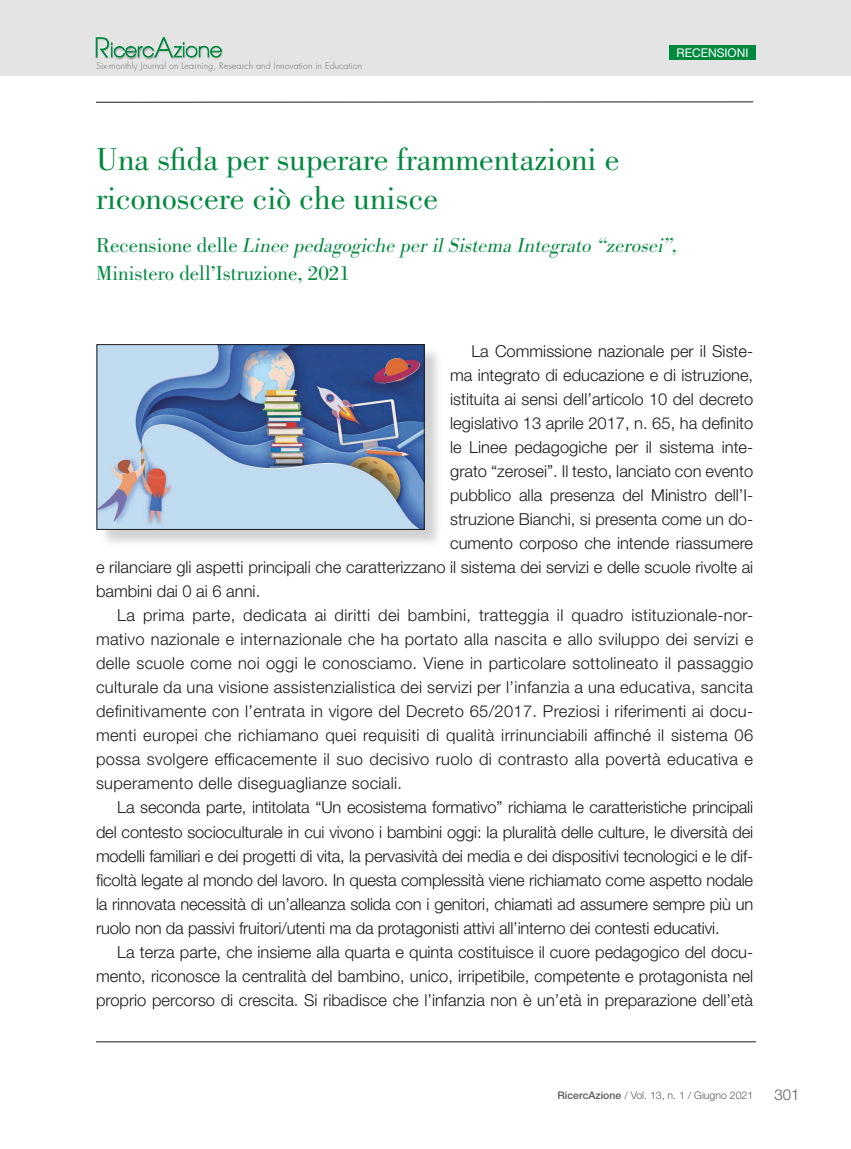
<style>
.page{position:relative;width:851px;height:1149px;background:#fff}
.page>*{position:absolute;margin:0;border:0;box-sizing:border-box;transform-origin:0 0}
.t1{font:33px/39.6px "Bodoni";color:#00893e}
.t2{font:italic 300 21px "Bodoni URW";color:#00893e}
.t3{font:21px "Bodoni";color:#00893e}
.t4{font:300 16.5px "Helvetica Neue LT Std";color:#1a181c}
.t5{font:300 16.5px "Helvetica Neue LT Std";letter-spacing:.02em;color:#1a181c}
.t6{font:300 15px "Helvetica Neue CE";color:#595a5b}
.t7{font:12px "Helvetica Neue";color:#fff}
.t8{font:300 10.5px "Helvetica Neue CE";color:#595a5b}
.t9{font:300 9px "Futura";letter-spacing:.01em;color:#707173}
.s1{font-family:"Bodoni";font-weight:400;font-style:normal}
.s2{font-weight:500}
</style>
<div class="page">
<div style="left:0;top:0;width:850px;height:75px;background:#e4e4e5"></div>
<div style="left:94px;top:36px;width:18px;height:24px;background:#1a181c;opacity:.3"></div>
<div style="left:108px;top:40px;width:47px;height:18px;background:#cbd1cf"></div>
<div style="left:109px;top:41px;width:47px;height:19px;background:#1a181c;opacity:.5"></div>
<div style="left:152px;top:35px;width:20px;height:24px;background:#fff;opacity:.3"></div>
<div style="left:153px;top:36px;width:22px;height:24px;background:#1a181c;opacity:.3"></div>
<div style="left:171px;top:39px;width:52px;height:19px;background:#fff;opacity:.3"></div>
<div style="left:172px;top:41px;width:52px;height:19px;background:#1a181c;opacity:.3"></div>
<svg style="left:96px;top:37px;width:126px;height:20px"></svg>
<div style="left:669px;top:45px;width:86px;height:14px;background:#00893e"></div>
<hr style="left:96px;top:1041px;width:659px;height:1px;background:#1a181c">
<div style="left:99px;top:346px;width:344px;height:202px;background:#1a181c;opacity:.2"></div>
<img style="left:98px;top:346px;width:324px;height:181px">
<div style="left:96px;top:344px;width:328px;height:185px;border:1px solid #1a181c"></div>
<hr style="left:96px;top:102px;width:657px;height:1px;background:#1a181c">
<p class="t9" style="left:96px;top:60px;width:268px">Six-monthly Journal on Learning, Research and Innovation in Education</p>
<p class="t7" style="left:676px;top:45px;width:73px">RECENSIONI</p>
<h1 class="t1" style="left:96px;top:139px;width:525px">Una sfida per superare frammentazioni e riconoscere ciò che unisce</h1>
<p class="t2" style="left:96px;top:232px;width:584px"><span class="s1">Recensione delle</span> Linee pedagogiche per il Sistema Integrato “zerosei”,</p>
<p class="t3" style="left:96px;top:262px;width:255px">Ministero dell’Istruzione, 2021</p>
<p class="t4" style="left:471px;top:341px;width:283px">La Commissione nazionale per il Siste-</p>
<p class="t4" style="left:450px;top:365px;width:304px">ma integrato di educazione e di istruzione,</p>
<p class="t4" style="left:450px;top:389px;width:304px">istituita ai sensi dell’articolo 10 del decreto</p>
<p class="t4" style="left:450px;top:413px;width:304px">legislativo 13 aprile 2017, n. 65, ha definito</p>
<p class="t4" style="left:450px;top:437px;width:304px">le Linee pedagogiche per il sistema inte-</p>
<p class="t4" style="left:450px;top:461px;width:304px">grato “zerosei”. Il testo, lanciato con evento</p>
<p class="t4" style="left:450px;top:485px;width:304px">pubblico alla presenza del Ministro dell’I-</p>
<p class="t4" style="left:450px;top:509px;width:304px">struzione Bianchi, si presenta come un do-</p>
<p class="t4" style="left:450px;top:533px;width:304px">cumento corposo che intende riassumere</p>
<p class="t4" style="left:96px;top:557px;width:658px">e rilanciare gli aspetti principali che caratterizzano il sistema dei servizi e delle scuole rivolte ai</p>
<p class="t4" style="left:96px;top:581px;width:166px">bambini dai 0 ai 6 anni.</p>
<p class="t5" style="left:117px;top:605px;width:637px">La prima parte, dedicata ai diritti dei bambini, tratteggia il quadro istituzionale-nor-</p>
<p class="t5" style="left:96px;top:629px;width:658px">mativo nazionale e internazionale che ha portato alla nascita e allo sviluppo dei servizi e</p>
<p class="t5" style="left:96px;top:653px;width:658px">delle scuole come noi oggi le conosciamo. Viene in particolare sottolineato il passaggio</p>
<p class="t5" style="left:96px;top:677px;width:658px">culturale da una visione assistenzialistica dei servizi per l’infanzia a una educativa, sancita</p>
<p class="t5" style="left:96px;top:701px;width:658px">definitivamente con l’entrata in vigore del Decreto 65/2017. Preziosi i riferimenti ai docu-</p>
<p class="t5" style="left:96px;top:725px;width:658px">menti europei che richiamano quei requisiti di qualità irrinunciabili affinché il sistema 06</p>
<p class="t5" style="left:96px;top:749px;width:658px">possa svolgere efficacemente il suo decisivo ruolo di contrasto alla povertà educativa e</p>
<p class="t5" style="left:96px;top:773px;width:307px">superamento delle diseguaglianze sociali.</p>
<p class="t4" style="left:117px;top:797px;width:637px">La seconda parte, intitolata “Un ecosistema formativo” richiama le caratteristiche principali</p>
<p class="t4" style="left:96px;top:821px;width:658px">del contesto socioculturale in cui vivono i bambini oggi: la pluralità delle culture, le diversità dei</p>
<p class="t4" style="left:96px;top:845px;width:658px">modelli familiari e dei progetti di vita, la pervasività dei media e dei dispositivi tecnologici e le dif-</p>
<p class="t4" style="left:96px;top:869px;width:658px">ficoltà legate al mondo del lavoro. In questa complessità viene richiamato come aspetto nodale</p>
<p class="t4" style="left:96px;top:893px;width:658px">la rinnovata necessità di un’alleanza solida con i genitori, chiamati ad assumere sempre più un</p>
<p class="t4" style="left:96px;top:917px;width:625px">ruolo non da passivi fruitori/utenti ma da protagonisti attivi all’interno dei contesti educativi.</p>
<p class="t4" style="left:117px;top:941px;width:637px">La terza parte, che insieme alla quarta e quinta costituisce il cuore pedagogico del docu-</p>
<p class="t4" style="left:96px;top:965px;width:658px">mento, riconosce la centralità del bambino, unico, irripetibile, competente e protagonista nel</p>
<p class="t4" style="left:96px;top:989px;width:658px">proprio percorso di crescita. Si ribadisce che l’infanzia non è un’età in preparazione dell’età</p>
<p class="t8" style="left:557px;top:1088px;width:197px"><span class="s2">RicercAzione</span> / Vol. 13, n. 1 / Giugno 2021</p>
<p class="t6" style="left:774px;top:1085px;width:27px">301</p>
</div>
